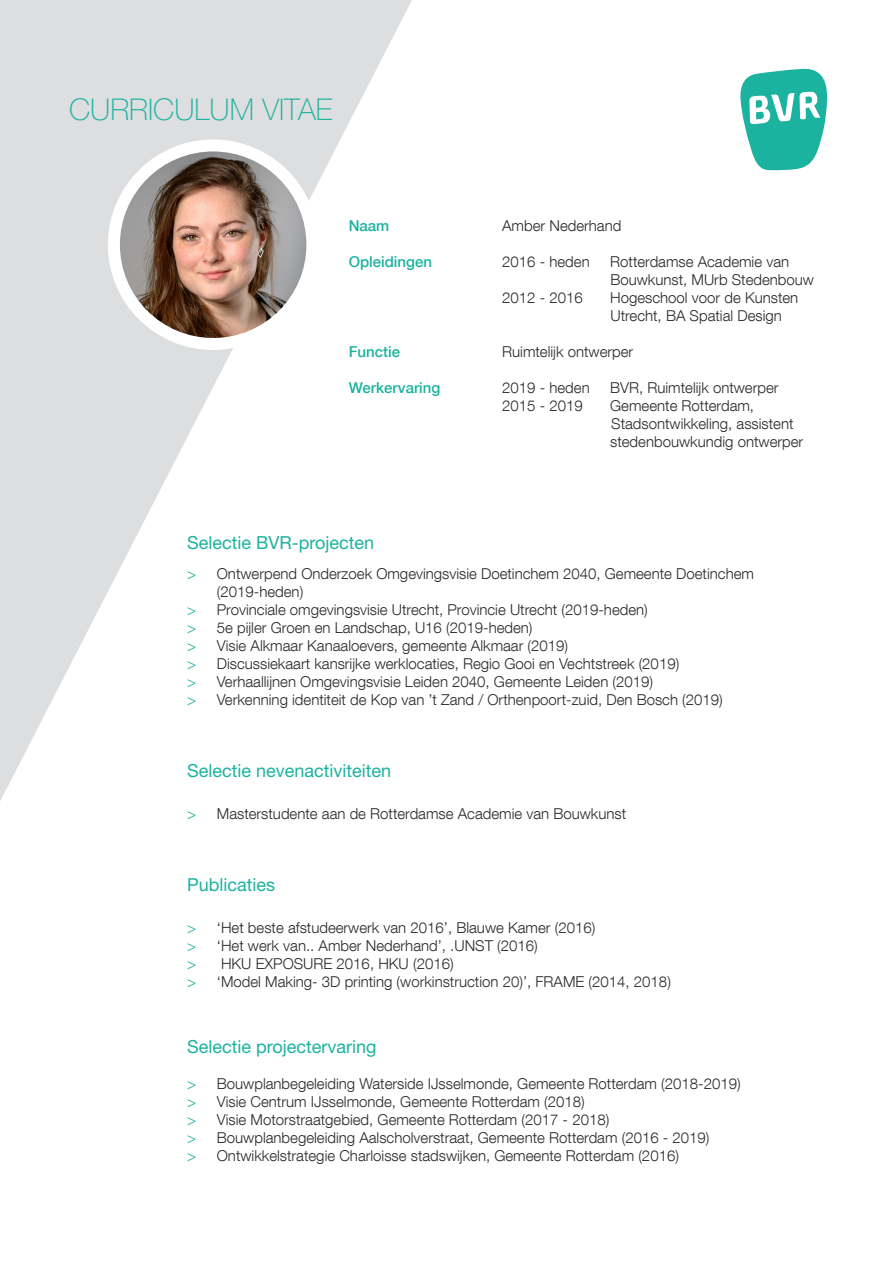
<style>
.page{position:relative;width:893px;height:1263px;background:#fff}
.page>*{position:absolute;margin:0;border:0;box-sizing:border-box;transform-origin:0 0}
.Basistekst{font:100 30px "Helvetica Neue";color:#1cb2a0}
.Standaard{font:18px "Helvetica Neue";color:#1cb2a0}
.t1{font:300 15px/18px "Helvetica Neue LT Com";color:#2b292a}
.t2{font:500 15px "Helvetica Neue LT Com";color:#1cb2a0}
.s1{color:#1cb2a0}
</style>
<div class="page">
<svg style="left:0;top:0;width:412px;height:801px"></svg>
<img style="left:114px;top:149px;width:198px;height:189px">
<div style="left:108px;top:139px;width:210px;height:211px;border:12px solid #fff;border-radius:50%"></div>
<svg style="left:740px;top:68px;width:87px;height:103px"></svg>
<p class="Basistekst" style="left:69px;top:93px;width:265px">CURRICULUM VITAE</p>
<p class="t2" style="left:349px;top:217px;width:42px">Naam</p>
<p class="t1" style="left:502px;top:216px;width:121px">Amber Nederhand</p>
<p class="t2" style="left:349px;top:253px;width:85px">Opleidingen</p>
<p class="t1" style="left:502px;top:252px;width:89px">2016 - heden</p>
<p class="t1" style="left:610px;top:252px;width:205px">Rotterdamse Academie van<br>Bouwkunst, MUrb Stedenbouw</p>
<p class="t1" style="left:502px;top:288px;width:82px">2012 - 2016</p>
<p class="t1" style="left:610px;top:288px;width:190px">Hogeschool voor de Kunsten<br>Utrecht, BA Spatial Design</p>
<p class="t2" style="left:349px;top:343px;width:53px">Functie</p>
<p class="t1" style="left:502px;top:342px;width:133px">Ruimtelijk ontwerper</p>
<p class="t2" style="left:349px;top:379px;width:93px">Werkervaring</p>
<p class="t1" style="left:502px;top:378px;width:89px">2019 - heden</p>
<p class="t1" style="left:610px;top:378px;width:170px">BVR, Ruimtelijk ontwerper</p>
<p class="t1" style="left:502px;top:396px;width:82px">2015 - 2019</p>
<p class="t1" style="left:610px;top:396px;width:195px">Gemeente Rotterdam,<br>Stadsontwikkeling, assistent stedenbouwkundig ontwerper</p>
<p class="Standaard" style="left:187px;top:532px;width:189px">Selectie BVR-projecten</p>
<p class="t1" style="left:217px;top:564px;width:539px;text-indent:-30px"><span class="s1">&gt;</span> Ontwerpend Onderzoek Omgevingsvisie Doetinchem 2040, Gemeente Doetinchem (2019-heden)</p>
<p class="t1" style="left:187px;top:600px;width:462px"><span class="s1">&gt;</span> Provinciale omgevingsvisie Utrecht, Provincie Utrecht (2019-heden)</p>
<p class="t1" style="left:187px;top:618px;width:347px"><span class="s1">&gt;</span> 5e pijler Groen en Landschap, U16 (2019-heden)</p>
<p class="t1" style="left:187px;top:636px;width:383px"><span class="s1">&gt;</span> Visie Alkmaar Kanaaloevers, gemeente Alkmaar (2019)</p>
<p class="t1" style="left:187px;top:654px;width:494px"><span class="s1">&gt;</span> Discussiekaart kansrijke werklocaties, Regio Gooi en Vechtstreek (2019)</p>
<p class="t1" style="left:187px;top:672px;width:468px"><span class="s1">&gt;</span> Verhaallijnen Omgevingsvisie Leiden 2040, Gemeente Leiden (2019)</p>
<p class="t1" style="left:187px;top:690px;width:537px"><span class="s1">&gt;</span> Verkenning identiteit de Kop van ’t Zand / Orthenpoort-zuid, Den Bosch (2019)</p>
<p class="Standaard" style="left:187px;top:760px;width:206px">Selectie nevenactiviteiten</p>
<p class="t1" style="left:187px;top:804px;width:441px"><span class="s1">&gt;</span> Masterstudente aan de Rotterdamse Academie van Bouwkunst</p>
<p class="Standaard" style="left:187px;top:874px;width:90px">Publicaties</p>
<p class="t1" style="left:187px;top:918px;width:410px"><span class="s1">&gt;</span> ‘Het beste afstudeerwerk van 2016’, Blauwe Kamer (2016)</p>
<p class="t1" style="left:187px;top:936px;width:352px"><span class="s1">&gt;</span> ‘Het werk van.. Amber Nederhand’, .UNST (2016)</p>
<p class="t1" style="left:187px;top:954px;width:268px"><span class="s1">&gt;</span> HKU EXPOSURE 2016, HKU (2016)</p>
<p class="t1" style="left:187px;top:972px;width:485px"><span class="s1">&gt;</span> ‘Model Making- 3D printing (workinstruction 20)’, FRAME (2014, 2018)</p>
<p class="Standaard" style="left:187px;top:1036px;width:191px">Selectie projectervaring</p>
<p class="t1" style="left:187px;top:1074px;width:555px"><span class="s1">&gt;</span> Bouwplanbegeleiding Waterside IJsselmonde, Gemeente Rotterdam (2018-2019)</p>
<p class="t1" style="left:187px;top:1092px;width:399px"><span class="s1">&gt;</span> Visie Centrum IJsselmonde, Gemeente Rotterdam (2018)</p>
<p class="t1" style="left:187px;top:1110px;width:424px"><span class="s1">&gt;</span> Visie Motorstraatgebied, Gemeente Rotterdam (2017 - 2018)</p>
<p class="t1" style="left:187px;top:1128px;width:524px"><span class="s1">&gt;</span> Bouwplanbegeleiding Aalscholverstraat, Gemeente Rotterdam (2016 - 2019)</p>
<p class="t1" style="left:187px;top:1146px;width:493px"><span class="s1">&gt;</span> Ontwikkelstrategie Charloisse stadswijken, Gemeente Rotterdam (2016)</p>
</div>
